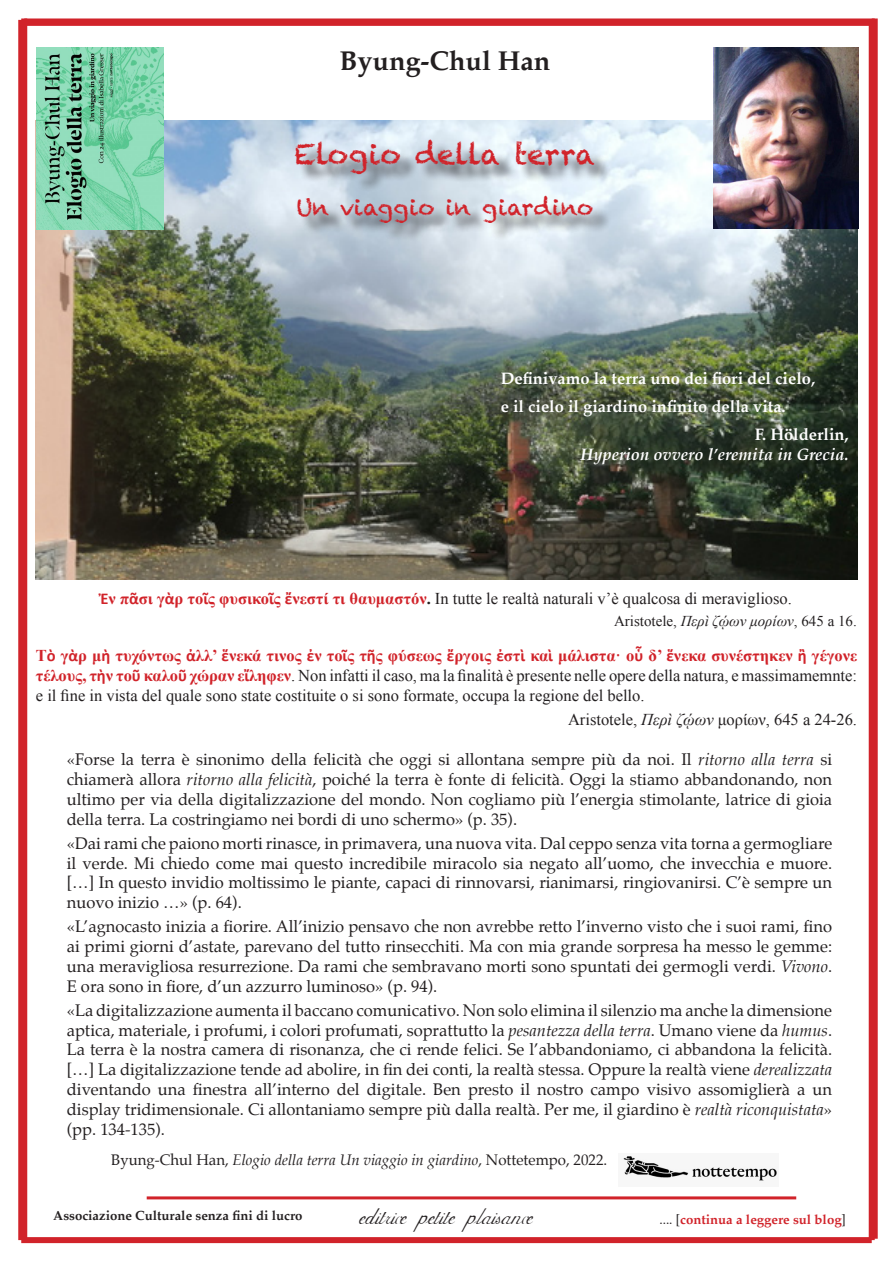
<style>
.page{position:relative;width:893px;height:1263px;background:#fff}
.page>*{position:absolute;margin:0;border:0;box-sizing:border-box;transform-origin:0 0}
.t1{font:38.4px "Adine Kirnberg";color:#231f20}
.t2{font:28.5px "Chalkduster";color:#d1232a}
.t3{font:700 27px "Palatino";color:#231f20}
.t4{font:22.5px "Chalkduster";color:#d1232a}
.t5{font:16.5px/19.8px "Palatino";color:#231f20;text-align:justify}
.t6{font:16.5px/19.8px "Times New Roman";color:#231f20;text-align:justify}
.t7{font:700 16.5px "Palatino";color:#fff}
.t8{font:italic 700 16.5px "Palatino";color:#fff}
.t9{font:italic 15px "Palatino";color:#231f20}
.t10{font:15px "Times New Roman";color:#231f20}
.t11{font:700 13.2px "Palatino";color:#231f20}
.t12{font:700 13.2px "Palatino";color:#d1232a}
.s1{font-family:"Calibri";font-weight:700;color:#d1232a}
.s2{font-weight:700;color:#d1232a}
.s3{font-weight:700}
.s4{font-style:italic}
.s5{font-style:normal}
.s6{font-weight:400;color:#231f20}
</style>
<div class="page">
<div style="left:21px;top:20px;width:851px;height:6px;background:#d1232a"></div>
<div style="left:21px;top:1237px;width:851px;height:6px;background:#d1232a"></div>
<div style="left:869px;top:20px;width:6px;height:1220px;background:#d1232a"></div>
<div style="left:18px;top:20px;width:6px;height:1220px;background:#d1232a"></div>
<div style="left:24px;top:18px;width:851px;height:6px;background:#d1232a"></div>
<div style="left:872px;top:18px;width:6px;height:1221px;background:#d1232a"></div>
<div style="left:21px;top:18px;width:6px;height:1221px;background:#d1232a"></div>
<hr style="left:147px;top:1196px;width:649px;height:3px;background:#d1232a">
<img style="left:36px;top:120px;width:821px;height:459px">
<img style="left:36px;top:48px;width:127px;height:182px">
<img style="left:713px;top:48px;width:146px;height:181px">
<div style="left:297px;top:142px;width:314px;height:98px;background:#231f20;opacity:.75"></div>
<img style="left:623px;top:1156px;width:154px;height:25px">
<p class="t3" style="left:340px;top:38px;width:212px">Byung-Chul Han</p>
<p class="t2" style="left:295px;top:138px;width:302px">Elogio della terra</p>
<p class="t4" style="left:296px;top:194px;width:298px">Un viaggio in giardino</p>
<p class="t7" style="left:501px;top:364px;width:316px">Definivamo la terra uno dei fiori del cielo,</p>
<p class="t7" style="left:501px;top:392px;width:287px">e il cielo il giardino infinito della vita.</p>
<p class="t7" style="left:755px;top:421px;width:95px">F. Hölderlin,</p>
<p class="t8" style="left:580px;top:441px;width:270px">Hyperion ovvero l’eremita in Grecia.</p>
<p class="t6" style="left:101px;top:588px;width:693px"><span class="s1">Ἐ</span><span class="s2">ν π</span><span class="s1">ᾶ</span><span class="s2">σι γ</span><span class="s1">ὰ</span><span class="s2">ρ το</span><span class="s1">ῖ</span><span class="s2">ς φυσικο</span><span class="s1">ῖ</span><span class="s2">ς</span> <span class="s1">ἔ</span><span class="s2">νεστί τι θαυμαστόν</span><span class="s3">.</span> In tutte le realtà naturali v’è qualcosa di meraviglioso.</p>
<p class="t10" style="left:614px;top:611px;width:244px">Aristotele, <span class="s4">Περὶ ζῴων μορίων</span>, 645 a 16.</p>
<p class="t6" style="left:36px;top:645px;width:823px"><span class="s2">Τ</span><span class="s1">ὸ</span> <span class="s2">γ</span><span class="s1">ὰ</span><span class="s2">ρ μ</span><span class="s1">ὴ</span> <span class="s2">τυχόντως</span> <span class="s1">ἀ</span><span class="s2">λλ’</span> <span class="s1">ἕ</span><span class="s2">νεκά τινος</span> <span class="s1">ἐ</span><span class="s2">ν το</span><span class="s1">ῖ</span><span class="s2">ς τ</span><span class="s1">ῆ</span><span class="s2">ς φύσεως</span> <span class="s1">ἔ</span><span class="s2">ργοις</span> <span class="s1">ἐ</span><span class="s2">στ</span><span class="s1">ὶ</span> <span class="s2">κα</span><span class="s1">ὶ</span> <span class="s2">μάλιστα· ο</span><span class="s1">ὗ</span> <span class="s2">δ’</span> <span class="s1">ἕ</span><span class="s2">νεκα συνέστηκεν</span> <span class="s1">ἢ</span> <span class="s2">γέγονε τέλους, τ</span><span class="s1">ὴ</span><span class="s2">ν το</span><span class="s1">ῦ</span> <span class="s2">καλο</span><span class="s1">ῦ</span> <span class="s2">χώραν ε</span><span class="s1">ἴ</span><span class="s2">ληφεν</span>. Non infatti il caso, ma la finalità è presente nelle opere della natura, e massimamemnte: e il fine in vista del quale sono state costituite o si sono formate, occupa la regione del bello.</p>
<p class="t6" style="left:568px;top:709px;width:291px">Aristotele, <span class="s4">Περὶ ζῴων</span> μορίων, 645 a 24-26.</p>
<p class="t5" style="left:67px;top:750px;width:767px">«Forse la terra è sinonimo della felicità che oggi si allontana sempre più da noi. Il <span class="s4">ritorno alla terra</span> si chiamerà allora <span class="s4">ritorno alla felicità</span>, poiché la terra è fonte di felicità. Oggi la stiamo abbandonando, non ultimo per via della digitalizzazione del mondo. Non cogliamo più l’energia stimolante, latrice di gioia della terra. La costringiamo nei bordi di uno schermo» (p. 35).</p>
<p class="t5" style="left:67px;top:833px;width:767px">«Dai rami che paiono morti rinasce, in primavera, una nuova vita. Dal ceppo senza vita torna a germogliare il verde. Mi chiedo come mai questo incredibile miracolo sia negato all’uomo, che invecchia e muore. […] In questo invidio moltissimo le piante, capaci di rinnovarsi, rianimarsi, ringiovanirsi. C’è sempre un nuovo inizio …» (p. 64).</p>
<p class="t5" style="left:67px;top:917px;width:767px">«L’agnocasto inizia a fiorire. All’inizio pensavo che non avrebbe retto l’inverno visto che i suoi rami, fino ai primi giorni d’astate, parevano del tutto rinsecchiti. Ma con mia grande sorpresa ha messo le gemme: una meravigliosa resurrezione. Da rami che sembravano morti sono spuntati dei germogli verdi. <span class="s4">Vivono</span>.<br>E ora sono in fiore, d’un azzurro luminoso» (p. 94).</p>
<p class="t5" style="left:67px;top:1000px;width:767px">«La digitalizzazione aumenta il baccano comunicativo. Non solo elimina il silenzio ma anche la dimensione aptica, materiale, i profumi, i colori profumati, soprattutto la <span class="s4">pesantezza della terra</span>. Umano viene da <span class="s4">humus</span>.<br>La terra è la nostra camera di risonanza, che ci rende felici. Se l’abbandoniamo, ci abbandona la felicità. […] La digitalizzazione tende ad abolire, in fin dei conti, la realtà stessa. Oppure la realtà viene <span class="s4">derealizzata </span>diventando una finestra all’interno del digitale. Ben presto il nostro campo visivo assomiglierà a un display tridimensionale. Ci allontaniamo sempre più dalla realtà. Per me, il giardino è <span class="s4">realtà riconquistata</span>» (pp. 134-135).</p>
<p class="t9" style="left:111px;top:1148px;width:498px"><span class="s5">Byung-Chul Han,</span> Elogio della terra Un viaggio in giardino<span class="s5">, Nottetempo, 2022.</span></p>
<p class="t11" style="left:53px;top:1204px;width:251px">Associazione Culturale senza fini di lucro</p>
<p class="t1" style="left:360px;top:1198px;width:175px">editrice petite plaisance</p>
<p class="t12" style="left:659px;top:1208px;width:188px"><span class="s6">.... [</span>continua a leggere sul blog<span class="s6">]</span></p>
</div>
